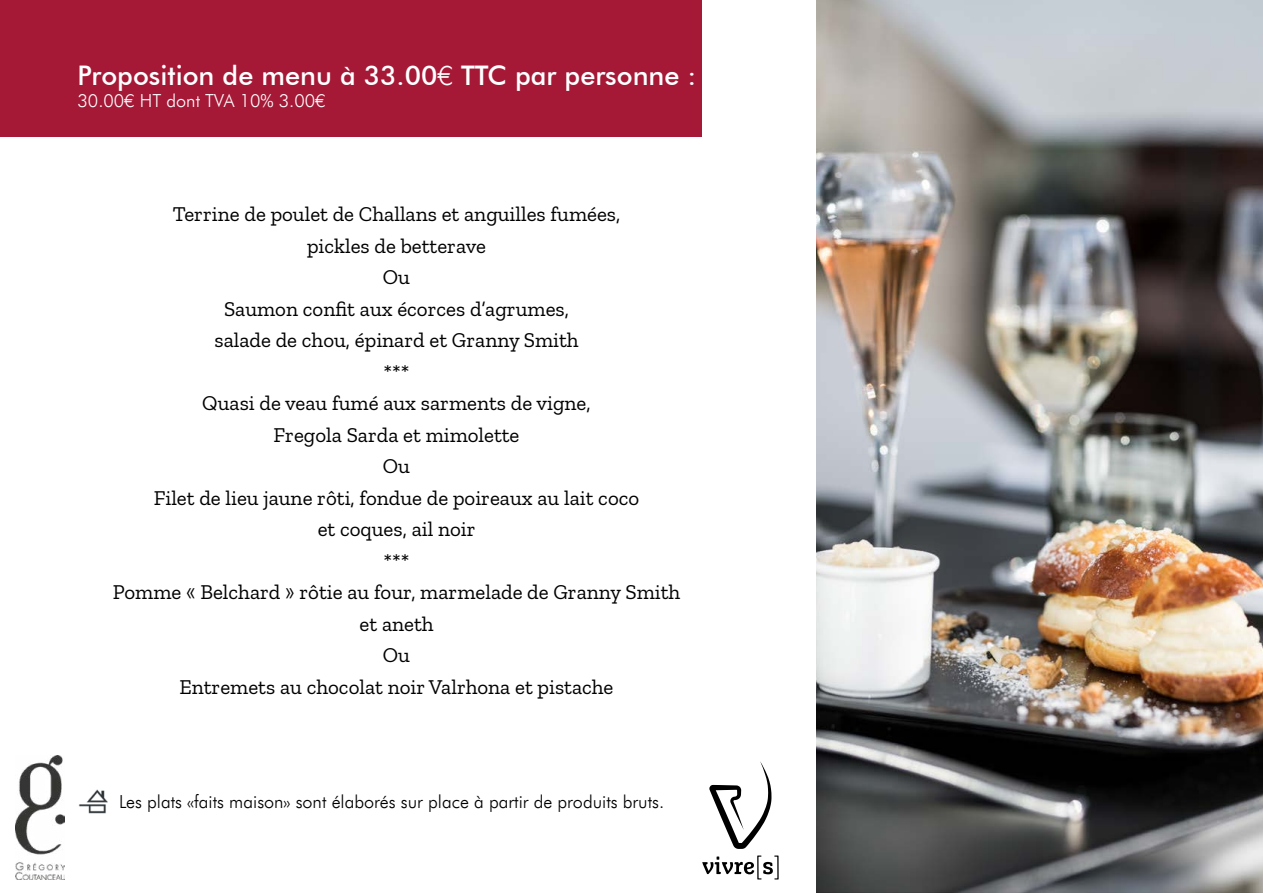
<style>
.page{position:relative;width:1263px;height:893px;background:#fff}
.page>*{position:absolute;margin:0;border:0;box-sizing:border-box;transform-origin:0 0}
.t1{font:500 27px "Futura BT";color:#fff}
.t2{font:21px/31.5px "Zilla Slab";color:#000;text-align:center}
.t3{font:300 18px "Futura BT";color:#000}
.t4{font:300 18px "Futura BT";color:#fff}
.s1{font-weight:300}
</style>
<div class="page">
<div style="left:0;top:0;width:702px;height:136px;background:#a51836"></div>
<img style="left:15px;top:755px;width:50px;height:125px">
<img style="left:78px;top:789px;width:30px;height:25px">
<img style="left:816px;top:0;width:447px;height:893px">
<svg style="left:702px;top:855px;width:77px;height:24px"></svg>
<svg style="left:709px;top:761px;width:62px;height:88px"></svg>
<p class="t1" style="left:78px;top:65px;width:620px">Proposition de menu à 33.00<span class="s1">€</span> TTC par personne :</p>
<p class="t4" style="left:78px;top:90px;width:249px">30.00€ HT dont TVA 10% 3.00€</p>
<p class="t2" style="left:113px;top:200px;width:569px">Terrine de poulet de Challans et anguilles fumées,<br>pickles de betterave<br>Ou<br>Saumon confit aux écorces d’agrumes,<br>salade de chou, épinard et Granny Smith<br>***<br>Quasi de veau fumé aux sarments de vigne,<br>Fregola Sarda et mimolette<br>Ou<br>Filet de lieu jaune rôti, fondue de poireaux au lait coco<br>et coques, ail noir<br>***<br>Pomme « Belchard » rôtie au four, marmelade de Granny Smith et aneth<br>Ou<br>Entremets au chocolat noir Valrhona et pistache</p>
<p class="t3" style="left:119px;top:791px;width:547px">Les plats «faits maison» sont élaborés sur place à partir de produits bruts.</p>
</div>
